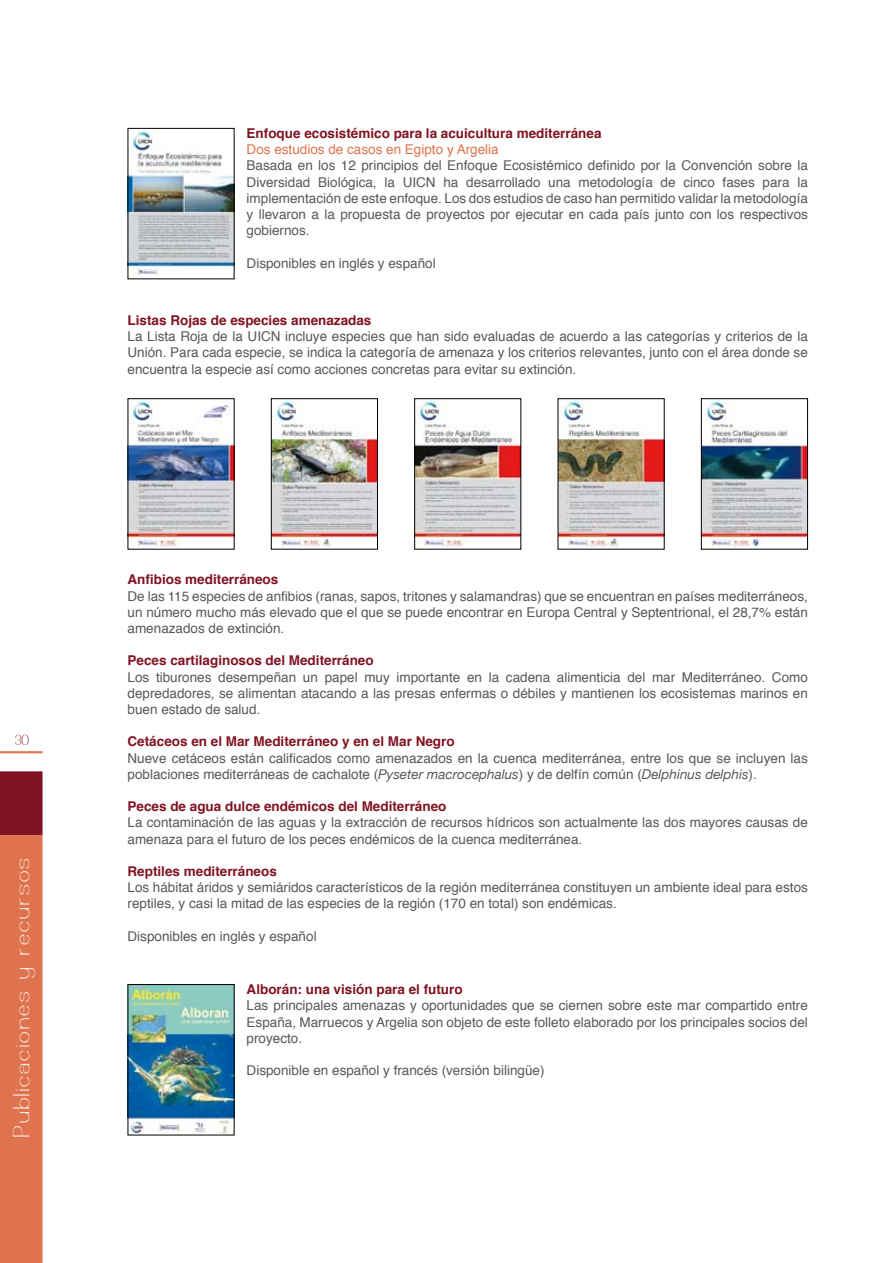
<style>
.page{position:relative;width:893px;height:1263px;background:#fff}
.page>*{position:absolute;margin:0;border:0;box-sizing:border-box;transform-origin:0 0}
.t1{font:24px "Castorgate";letter-spacing:.1em;color:#fff}
.t2{font:15px "Castorgate";color:#801322}
.t3{font:13.5px/16.2px "Helvetica";color:#58585a;text-align:justify}
.t4{font:700 13.5px "Helvetica";color:#801322}
.t5{font:13.5px "Helvetica";color:#de734d}
.s1{font-family:"Helvetica Neue";font-style:italic}
</style>
<div class="page">
<img style="left:130px;top:130px;width:103px;height:145px">
<div style="left:128px;top:128px;width:107px;height:151px;border:1px solid #000"></div>
<img style="left:273px;top:400px;width:103px;height:147px">
<div style="left:271px;top:398px;width:107px;height:151px;border:1px solid #000"></div>
<img style="left:416px;top:400px;width:103px;height:147px">
<div style="left:414px;top:398px;width:107px;height:151px;border:1px solid #000"></div>
<img style="left:560px;top:400px;width:103px;height:147px">
<img style="left:703px;top:400px;width:103px;height:147px">
<div style="left:701px;top:398px;width:107px;height:151px;border:1px solid #000"></div>
<img style="left:130px;top:400px;width:103px;height:147px">
<div style="left:0;top:771px;width:43px;height:64px;background:#801322"></div>
<div style="left:0;top:835px;width:43px;height:428px;background:#de734d"></div>
<hr style="left:0;top:751px;width:43px;height:2px;background:#de734d">
<img style="left:130px;top:986px;width:103px;height:147px">
<div style="left:128px;top:984px;width:107px;height:151px;border:1px solid #000"></div>
<p class="t2" style="left:15px;top:732px;width:15px">30</p>
<h1 class="t1" style="left:8px;top:1136px;width:280px;rotate:-90deg">Publicaciones y recursos</h1>
<p class="t4" style="left:247px;top:121px;width:356px">Enfoque ecosistémico para la acuicultura mediterránea</p>
<p class="t5" style="left:247px;top:138px;width:254px">Dos estudios de casos en Egipto y Argelia</p>
<p class="t3" style="left:247px;top:157px;width:563px">Basada en los 12 principios del Enfoque Ecosistémico definido por la Convención sobre la Diversidad Biológica, la UICN ha desarrollado una metodología de cinco fases para la implementación de este enfoque. Los dos estudios de caso han permitido validar la metodología y llevaron a la propuesta de proyectos por ejecutar en cada país junto con los respectivos gobiernos.</p>
<p class="t3" style="left:247px;top:254px;width:191px">Disponibles en inglés y español</p>
<p class="t4" style="left:128px;top:308px;width:245px">Listas Rojas de especies amenazadas</p>
<p class="t3" style="left:128px;top:328px;width:682px">La Lista Roja de la UICN incluye especies que han sido evaluadas de acuerdo a las categorías y criterios de la Unión. Para cada especie, se indica la categoría de amenaza y los criterios relevantes, junto con el área donde se encuentra la especie así como acciones concretas para evitar su extinción.</p>
<p class="t4" style="left:128px;top:567px;width:152px">Anfibios mediterráneos</p>
<p class="t3" style="left:128px;top:587px;width:682px">De las 115 especies de anfibios (ranas, sapos, tritones y salamandras) que se encuentran en países mediterráneos, un número mucho más elevado que el que se puede encontrar en Europa Central y Septentrional, el 28,7% están amenazados de extinción.</p>
<p class="t4" style="left:128px;top:648px;width:248px">Peces cartilaginosos del Mediterráneo</p>
<p class="t3" style="left:128px;top:668px;width:682px">Los tiburones desempeñan un papel muy importante en la cadena alimenticia del mar Mediterráneo. Como depredadores, se alimentan atacando a las presas enfermas o débiles y mantienen los ecosistemas marinos en buen estado de salud.</p>
<p class="t4" style="left:128px;top:729px;width:329px">Cetáceos en el Mar Mediterráneo y en el Mar Negro</p>
<p class="t3" style="left:128px;top:749px;width:682px">Nueve cetáceos están calificados como amenazados en la cuenca mediterránea, entre los que se incluyen las poblaciones mediterráneas de cachalote (<span class="s1">Pyseter macrocephalus</span>) y de delfín común (<span class="s1">Delphinus delphis</span>).</p>
<p class="t4" style="left:128px;top:794px;width:320px">Peces de agua dulce endémicos del Mediterráneo</p>
<p class="t3" style="left:128px;top:814px;width:682px">La contaminación de las aguas y la extracción de recursos hídricos son actualmente las dos mayores causas de amenaza para el futuro de los peces endémicos de la cuenca mediterránea.</p>
<p class="t4" style="left:128px;top:859px;width:151px">Reptiles mediterráneos</p>
<p class="t3" style="left:128px;top:879px;width:682px">Los hábitat áridos y semiáridos característicos de la región mediterránea constituyen un ambiente ideal para estos reptiles, y casi la mitad de las especies de la región (170 en total) son endémicas.</p>
<p class="t3" style="left:128px;top:927px;width:191px">Disponibles en inglés y español</p>
<p class="t4" style="left:247px;top:977px;width:218px">Alborán: una visión para el futuro</p>
<p class="t3" style="left:247px;top:997px;width:563px">Las principales amenazas y oportunidades que se ciernen sobre este mar compartido entre España, Marruecos y Argelia son objeto de este folleto elaborado por los principales socios del proyecto.</p>
<p class="t3" style="left:247px;top:1062px;width:299px">Disponible en español y francés (versión bilingüe)</p>
</div>
